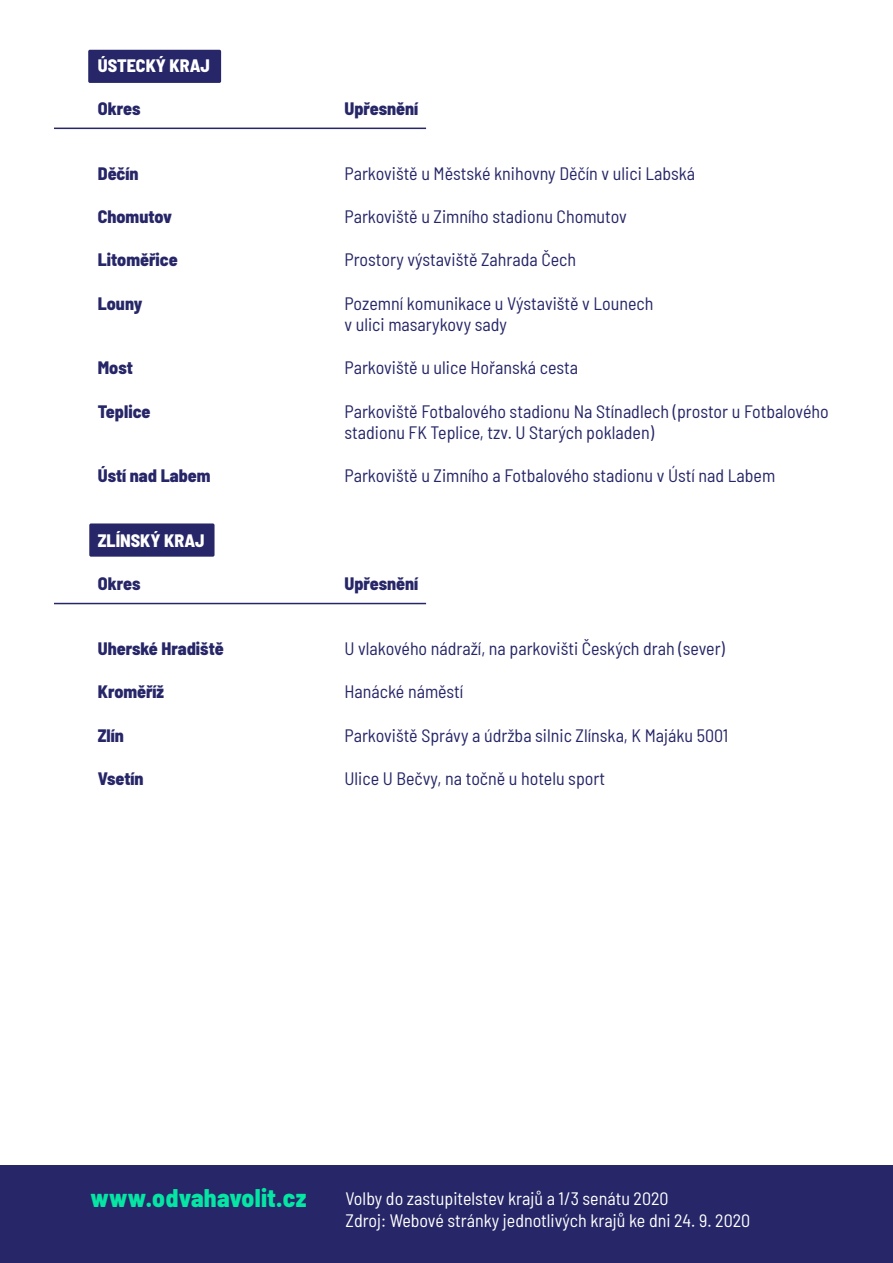
<style>
.page{position:relative;width:893px;height:1263px;background:#fff}
.page>*{position:absolute;margin:0;border:0;box-sizing:border-box;transform-origin:0 0}
.t1{font:800 semi-condensed 25.5px "Barlow";letter-spacing:.01em;color:#05e5a4}
.t2{font:semi-condensed 18px/21.6px "Barlow";color:#262668}
.t3{font:800 semi-condensed 18px "Barlow";color:#262668}
.t4{font:semi-condensed 18px/21.6px "Barlow";color:#fff}
.t5{font:800 semi-condensed 18px "Barlow";color:#fff}
</style>
<div class="page">
<div style="left:88px;top:50px;width:133px;height:33px;background:#262668;border-radius:2px"></div>
<div style="left:89px;top:523px;width:126px;height:34px;background:#262668;border-radius:2px"></div>
<hr style="left:54px;top:128px;width:372px;height:1px;background:#262668">
<hr style="left:54px;top:603px;width:372px;height:1px;background:#262668">
<div style="left:0;top:1165px;width:893px;height:98px;background:#262668"></div>
<p class="t5" style="left:98px;top:52px;width:114px">ÚSTECKÝ KRAJ</p>
<p class="t3" style="left:98px;top:96px;width:44px">Okres</p>
<p class="t3" style="left:98px;top:160px;width:42px">Děčín</p>
<p class="t3" style="left:98px;top:204px;width:76px">Chomutov</p>
<p class="t3" style="left:98px;top:247px;width:81px">Litoměřice</p>
<p class="t3" style="left:98px;top:290px;width:46px">Louny</p>
<p class="t3" style="left:98px;top:355px;width:37px">Most</p>
<p class="t3" style="left:98px;top:398px;width:54px">Teplice</p>
<p class="t3" style="left:98px;top:463px;width:114px">Ústí nad Labem</p>
<p class="t5" style="left:98px;top:528px;width:108px">ZLÍNSKÝ KRAJ</p>
<p class="t3" style="left:98px;top:571px;width:44px">Okres</p>
<p class="t3" style="left:98px;top:636px;width:127px">Uherské Hradiště</p>
<p class="t3" style="left:98px;top:679px;width:68px">Kroměříž</p>
<p class="t3" style="left:98px;top:722px;width:28px">Zlín</p>
<p class="t3" style="left:98px;top:765px;width:47px">Vsetín</p>
<p class="t3" style="left:344px;top:96px;width:75px">Upřesnění</p>
<p class="t2" style="left:344px;top:161px;width:352px">Parkoviště u Městské knihovny Děčín v ulici Labská</p>
<p class="t2" style="left:344px;top:205px;width:284px">Parkoviště u Zimního stadionu Chomutov</p>
<p class="t2" style="left:344px;top:248px;width:233px">Prostory výstaviště Zahrada Čech</p>
<p class="t2" style="left:344px;top:291px;width:311px">Pozemní komunikace u Výstaviště v Lounech v ulici masarykovy sady</p>
<p class="t2" style="left:344px;top:356px;width:235px">Parkoviště u ulice Hořanská cesta</p>
<p class="t2" style="left:344px;top:399px;width:486px">Parkoviště Fotbalového stadionu Na Stínadlech (prostor u Fotbalového stadionu FK Teplice, tzv. U Starých pokladen)</p>
<p class="t2" style="left:344px;top:464px;width:432px">Parkoviště u Zimního a Fotbalového stadionu v Ústí nad Labem</p>
<p class="t3" style="left:344px;top:571px;width:75px">Upřesnění</p>
<p class="t2" style="left:344px;top:637px;width:382px">U vlakového nádraží, na parkovišti Českých drah (sever)</p>
<p class="t2" style="left:344px;top:680px;width:120px">Hanácké náměstí</p>
<p class="t2" style="left:344px;top:723px;width:385px">Parkoviště Správy a údržba silnic Zlínska, K Majáku 5001</p>
<p class="t2" style="left:344px;top:766px;width:262px">Ulice U Bečvy, na točně u hotelu sport</p>
<h1 class="t1" style="left:91px;top:1179px;width:218px">www.odvahavolit.cz</h1>
<p class="t4" style="left:345px;top:1186px;width:406px">Volby do zastupitelstev krajů a 1/3 senátu 2020<br>Zdroj: Webové stránky jednotlivých krajů ke dni 24. 9. 2020</p>
</div>
